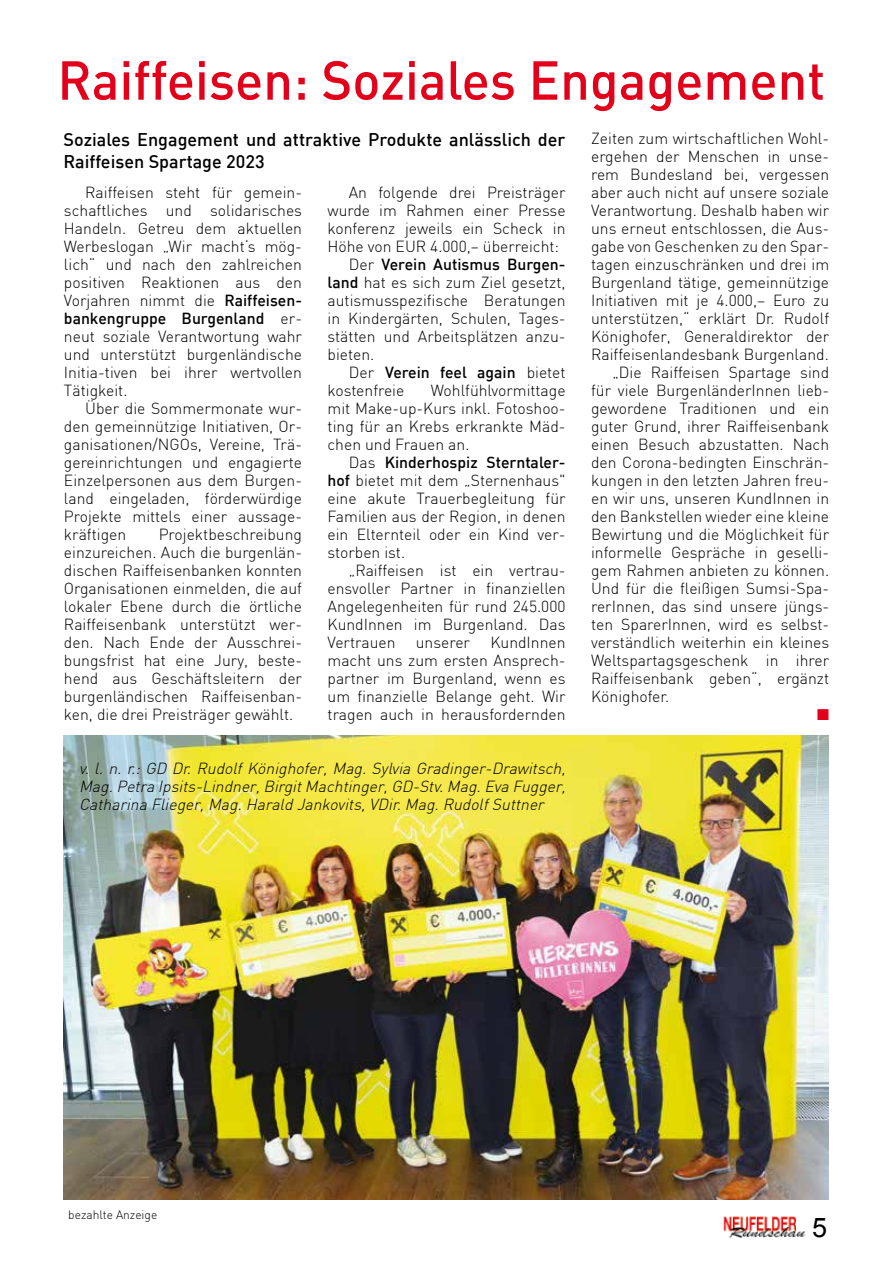
<style>
.page{position:relative;width:893px;height:1263px;background:#fff}
.page>*{position:absolute;margin:0;border:0;box-sizing:border-box;transform-origin:0 0}
.t1{font:500 54px "DIN";color:#e2001a}
.t2{font:27px "Arial";color:#000}
.t3{font:500 18px/21.6px "DIN";color:#000}
.t4{font:300 15.75px/18px "DIN";color:#000;text-align:justify}
.t5{font:italic 300 15.75px/18px "DIN";color:#000;text-align:justify}
.t6{font:500 15.75px "DIN";color:#000}
.t7{font:15.75px "Zapf Dingbats ITC";color:#e2001a}
.t8{font:300 12px "DIN";color:#000}
.s1{font-weight:500}
.s2{font-weight:300}
</style>
<div class="page">
<img style="left:723px;top:1216px;width:83px;height:22px">
<img style="left:64px;top:736px;width:765px;height:463px">
<h1 class="t1" style="left:57px;top:46px;width:769px">Raiffeisen: Soziales Engagement</h1>
<p class="t3" style="left:63px;top:128px;width:504px">Soziales Engagement und attraktive Produkte anlässlich der<br>Raiffeisen Spartage 2023</p>
<p class="t4" style="left:591px;top:129px;width:240px">Zeiten zum wirtschaftlichen Wohl-</p>
<p class="t4" style="left:591px;top:147px;width:240px">ergehen der Menschen in unse-</p>
<p class="t4" style="left:591px;top:165px;width:240px">rem Bundesland bei, vergessen</p>
<p class="t4" style="left:591px;top:183px;width:240px">aber auch nicht auf unsere soziale</p>
<p class="t4" style="left:591px;top:201px;width:240px">Verantwortung. Deshalb haben wir</p>
<p class="t4" style="left:591px;top:219px;width:240px">uns erneut entschlossen, die Aus-</p>
<p class="t4" style="left:591px;top:237px;width:240px">gabe von Geschenken zu den Spar-</p>
<p class="t4" style="left:591px;top:255px;width:240px">tagen einzuschränken und drei im</p>
<p class="t4" style="left:591px;top:273px;width:240px">Burgenland tätige, gemeinnützige</p>
<p class="t4" style="left:591px;top:291px;width:240px">Initiativen mit je 4.000,– Euro zu</p>
<p class="t4" style="left:591px;top:309px;width:240px">unterstützen,“ erklärt Dr. Rudolf</p>
<p class="t4" style="left:591px;top:327px;width:240px">Könighofer, Generaldirektor der</p>
<p class="t4" style="left:591px;top:345px;width:239px">Raiffeisenlandesbank Burgenland.</p>
<p class="t4" style="left:612px;top:363px;width:218px">„Die Raiffeisen Spartage sind</p>
<p class="t4" style="left:591px;top:381px;width:240px">für viele BurgenländerInnen lieb-</p>
<p class="t4" style="left:591px;top:399px;width:240px">gewordene Traditionen und ein</p>
<p class="t4" style="left:591px;top:417px;width:240px">guter Grund, ihrer Raiffeisenbank</p>
<p class="t4" style="left:591px;top:435px;width:240px">einen Besuch abzustatten. Nach</p>
<p class="t4" style="left:591px;top:453px;width:240px">den Corona-bedingten Einschrän-</p>
<p class="t4" style="left:591px;top:471px;width:240px">kungen in den letzten Jahren freu-</p>
<p class="t4" style="left:591px;top:489px;width:240px">en wir uns, unseren KundInnen in</p>
<p class="t4" style="left:591px;top:507px;width:240px">den Bankstellen wieder eine kleine</p>
<p class="t4" style="left:591px;top:525px;width:240px">Bewirtung und die Möglichkeit für</p>
<p class="t4" style="left:591px;top:543px;width:240px">informelle Gespräche in geselli-</p>
<p class="t4" style="left:591px;top:561px;width:240px">gem Rahmen anbieten zu können.</p>
<p class="t4" style="left:591px;top:579px;width:240px">Und für die fleißigen Sumsi-Spa-</p>
<p class="t4" style="left:591px;top:597px;width:240px">rerInnen, das sind unsere jüngs-</p>
<p class="t4" style="left:591px;top:615px;width:240px">ten SparerInnen, wird es selbst-</p>
<p class="t4" style="left:591px;top:633px;width:240px">verständlich weiterhin ein kleines</p>
<p class="t4" style="left:591px;top:651px;width:240px">Weltspartagsgeschenk in ihrer</p>
<p class="t4" style="left:591px;top:669px;width:240px">Raiffeisenbank geben“, ergänzt</p>
<p class="t4" style="left:591px;top:687px;width:80px">Könighofer.</p>
<p class="t7" style="left:817px;top:707px;width:13px">■</p>
<p class="t4" style="left:64px;top:183px;width:240px;text-indent:21px">Raiffeisen steht für gemein&shy;schaftliches und solidarisches Handeln. Getreu dem aktuellen Werbeslogan „Wir macht‘s mög&shy;lich“ und nach den zahlreichen positiven Reaktionen aus den Vorjahren nimmt die <span class="s1">Raiffeisen&shy;bankengruppe Burgenland</span> er&shy;neut soziale Verantwortung wahr und unterstützt burgenländische Initia-tiven bei ihrer wertvollen Tätigkeit.</p>
<p class="t4" style="left:64px;top:399px;width:240px;text-indent:21px">Über die Sommermonate wur&shy;den gemeinnützige Initiativen, Or&shy;ganisationen/NGOs, Vereine, Trä&shy;gereinrichtungen und engagierte Einzelpersonen aus dem Burgen&shy;land eingeladen, förderwürdige Projekte mittels einer aussage&shy;kräftigen</p>
<p class="t4" style="left:349px;top:183px;width:218px">An folgende drei Preisträger</p>
<p class="t4" style="left:328px;top:201px;width:240px">wurde im Rahmen einer Presse</p>
<p class="t4" style="left:328px;top:219px;width:240px">konferenz jeweils ein Scheck in</p>
<p class="t4" style="left:328px;top:237px;width:233px">Höhe von EUR 4.000,– überreicht:</p>
<p class="t6" style="left:349px;top:254px;width:218px"><span class="s2">Der</span> Verein Autismus Burgen-</p>
<p class="t4" style="left:328px;top:273px;width:240px"><span class="s1">land</span> hat es sich zum Ziel gesetzt,</p>
<p class="t4" style="left:328px;top:291px;width:240px">autismusspezifische Beratungen</p>
<p class="t4" style="left:328px;top:309px;width:240px">in Kindergärten, Schulen, Tages-</p>
<p class="t4" style="left:328px;top:327px;width:240px">stätten und Arbeitsplätzen anzu-</p>
<p class="t4" style="left:328px;top:345px;width:48px">bieten.</p>
<p class="t6" style="left:349px;top:362px;width:218px"><span class="s2">Der</span> Verein feel again <span class="s2">bietet</span></p>
<p class="t4" style="left:328px;top:381px;width:78px">kostenfreie</p>
<p class="t4" style="left:328px;top:381px;width:240px;text-indent:103px">Wohlfühlvormittage mit Make-up-Kurs inkl. Fotoshoo&shy;ting für an Krebs erkrankte Mäd&shy;chen und Frauen an.</p>
<p class="t4" style="left:328px;top:453px;width:240px;text-indent:21px">Das <span class="s1">Kinderhospiz Sterntaler&shy;hof</span> bietet mit dem „Sternenhaus" eine akute Trauerbegleitung für Familien aus der Region, in denen ein Elternteil oder ein Kind ver&shy;storben ist.</p>
<p class="t4" style="left:328px;top:561px;width:240px;text-indent:21px">„Raiffeisen ist ein vertrau&shy;ensvoller Partner in finanziellen Angelegenheiten für rund 245.000<br>KundInnen im Burgenland. Das Vertrauen</p>
<p class="t4" style="left:64px;top:525px;width:240px;text-indent:95px">Projektbeschreibung einzureichen. Auch die burgenlän&shy;dischen Raiffeisenbanken konnten Organisationen einmelden, die auf lokaler Ebene durch die örtliche Raiffeisenbank unterstützt wer&shy;den. Nach Ende der Ausschrei&shy;bungsfrist hat eine Jury, beste&shy;hend aus Geschäftsleitern der burgenländischen Raiffeisenban&shy;ken, die drei Preisträger gewählt.</p>
<p class="t4" style="left:328px;top:633px;width:240px;text-indent:163px">KundInnen macht uns zum ersten Ansprech&shy;partner im Burgenland, wenn es um finanzielle Belange geht. Wir tragen auch in herausfordernden</p>
<p class="t4" style="left:416px;top:633px;width:56px">unserer</p>
<p class="t5" style="left:79px;top:759px;width:492px">v. l. n. r.: GD Dr. Rudolf Könighofer, Mag. Sylvia Gradinger-Drawitsch, Mag.Petra Ipsits-Lindner,BirgitMachtinger,GD-Stv.Mag.Eva Fugger, Catharina Flieger,Mag.Harald Jankovits,VDir.Mag.RudolfSuttner</p>
<p class="t8" style="left:68px;top:1208px;width:91px">bezahlte Anzeige</p>
<h2 class="t2" style="left:812px;top:1210px;width:17px">5</h2>
</div>
